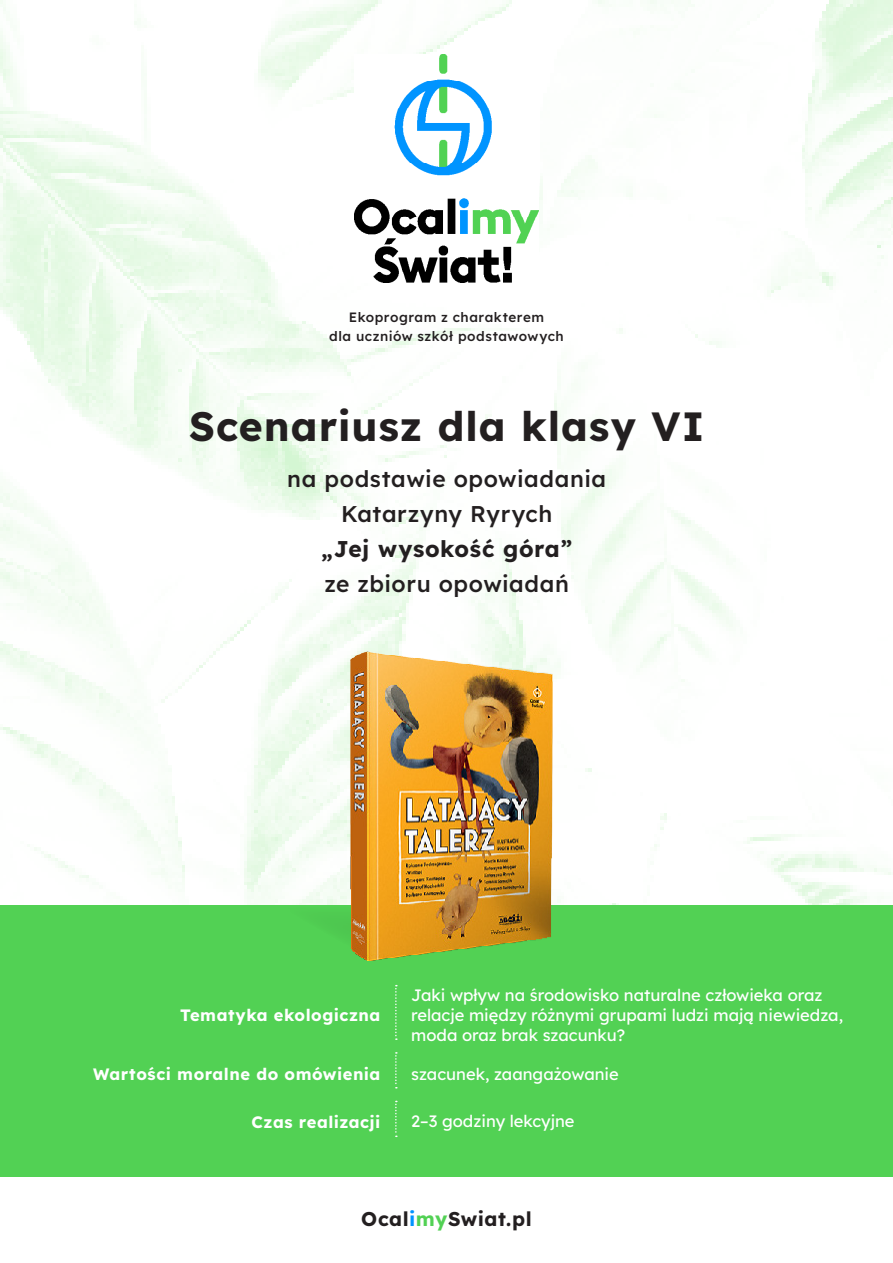
<style>
.page{position:relative;width:893px;height:1263px;background:#fff}
.page>*{position:absolute;margin:0;border:0;box-sizing:border-box;transform-origin:0 0}
.t1{font:700 40.8px "Lexend";letter-spacing:.025em;color:#231f20}
.t2{font:500 22.8px/34.8px "Lexend";letter-spacing:.025em;color:#231f20;text-align:center}
.t3{font:700 22.8px "Lexend";letter-spacing:.025em;color:#231f20}
.t4{font:700 19.8px "Lexend";letter-spacing:.025em;color:#231f20}
.t5{font:16.5px/19.8px "Lexend";color:#fff}
.t6{font:700 16.5px "Lexend";letter-spacing:.03em;color:#fff}
.t7{font:500 13.5px "Lexend";letter-spacing:.04em;color:#231f20}
.s1{color:#0094ff}
.s2{color:#52d154}
</style>
<div class="page">
<img style="left:0;top:0;width:893px;height:905px">
<div style="left:0;top:905px;width:893px;height:272px;background:#52d154"></div>
<img style="left:355px;top:54px;width:183px;height:228px">
<svg style="left:395px;top:1052px;width:2px;height:36px"></svg>
<svg style="left:395px;top:985px;width:2px;height:55px"></svg>
<svg style="left:395px;top:1101px;width:2px;height:36px"></svg>
<img style="left:349px;top:651px;width:205px;height:309px">
<p class="t7" style="left:349px;top:307px;width:197px">Ekoprogram z charakterem</p>
<p class="t7" style="left:329px;top:326px;width:236px">dla uczniów szkół podstawowych</p>
<p class="t1" style="left:189px;top:397px;width:517px">Scenariusz dla klasy VI</p>
<p class="t2" style="left:287px;top:460px;width:320px">na podstawie opowiadania<br>Katarzyny Ryrych</p>
<p class="t3" style="left:321px;top:532px;width:253px">„Jej wysokość góra”</p>
<p class="t2" style="left:324px;top:565px;width:246px">ze zbioru opowiadań</p>
<p class="t6" style="left:180px;top:1003px;width:202px">Tematyka ekologiczna</p>
<p class="t6" style="left:93px;top:1062px;width:289px">Wartości moralne do omówienia</p>
<p class="t6" style="left:252px;top:1110px;width:130px">Czas realizacji</p>
<p class="t5" style="left:411px;top:985px;width:433px">Jaki wpływ na środowisko naturalne człowieka oraz relacje między różnymi grupami ludzi mają niewiedza, moda oraz brak szacunku?</p>
<p class="t5" style="left:411px;top:1063px;width:209px">szacunek, zaangażowanie</p>
<p class="t5" style="left:411px;top:1110px;width:165px">2–3 godziny lekcyjne</p>
<p class="t4" style="left:361px;top:1204px;width:172px">Ocal<span class="s1">i</span><span class="s2">my</span>Swiat.pl</p>
</div>
